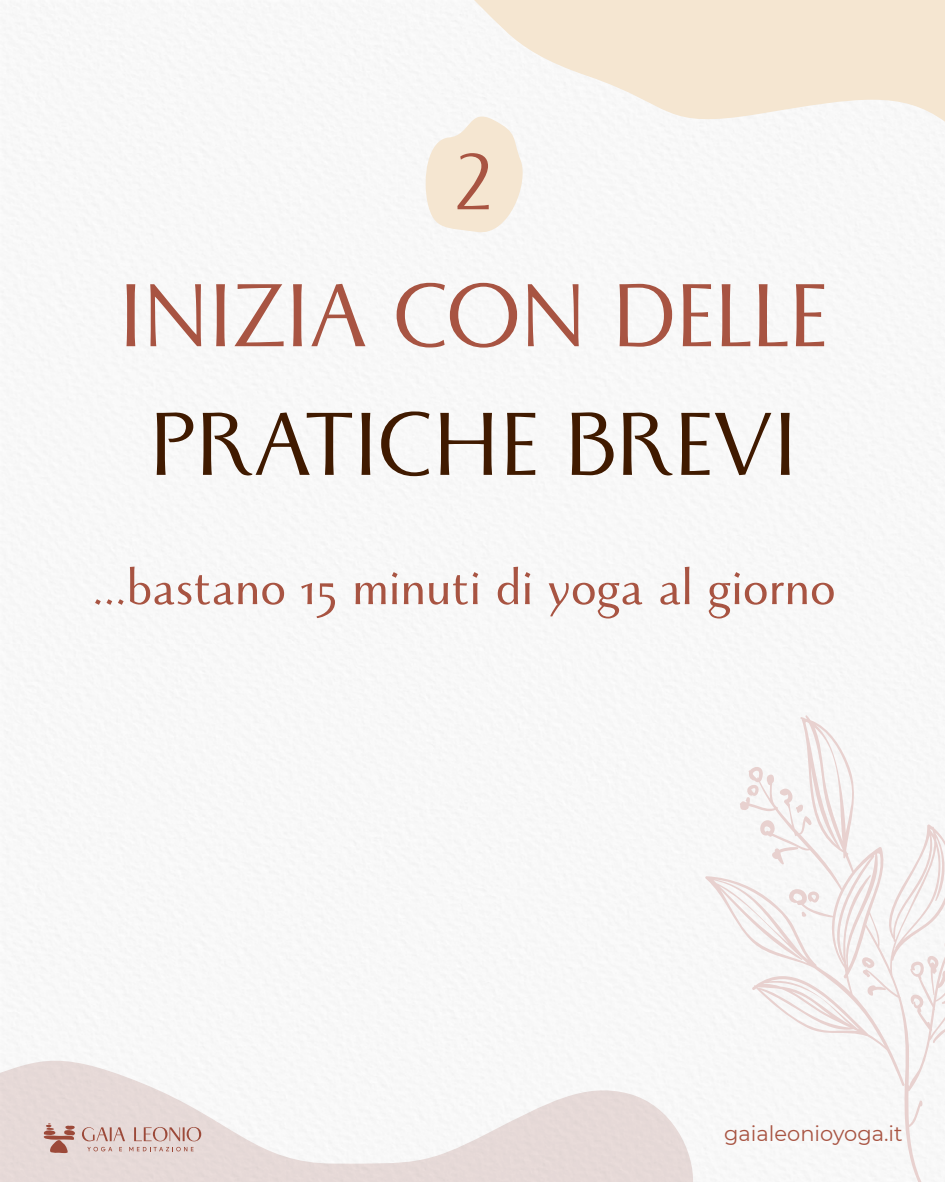
<style>
.page{position:relative;width:945px;height:1182px;background:#fff}
.page>*{position:absolute;margin:0;border:0;box-sizing:border-box;transform-origin:0 0}
.t1{font:99.75px "Monterchi";color:#a85442}
.t2{font:99.75px "Monterchi";color:#401a00}
.t3{font:88.38px "Monterchi";color:#a85442}
.t4{font:56.88px "Monterchi";color:#a85442}
.t5{font:21px "Montserrat";color:#a85442}
</style>
<div class="page">
<svg style="left:0;top:1054px;width:705px;height:127px"></svg>
<svg style="left:439px;top:0;width:506px;height:230px;fill:#f6f6f6"></svg>
<svg style="left:705px;top:715px;width:240px;height:466px"></svg>
<svg style="left:746px;top:784px;width:13px;height:11px"></svg>
<svg style="left:796px;top:804px;width:7px;height:8px"></svg>
<svg style="left:807px;top:891px;width:12px;height:11px"></svg>
<svg style="left:801px;top:911px;width:5px;height:5px"></svg>
<svg style="left:862px;top:957px;width:14px;height:11px"></svg>
<svg style="left:927px;top:955px;width:18px;height:48px"></svg>
<svg style="left:772px;top:847px;width:26px;height:17px"></svg>
<svg style="left:933px;top:1024px;width:12px;height:18px"></svg>
<svg style="left:867px;top:985px;width:19px;height:10px"></svg>
<svg style="left:422px;top:107px;width:107px;height:129px"></svg>
<h2 class="t3" style="left:453px;top:119px;width:41px">2</h2>
<h1 class="t1" style="left:119px;top:244px;width:710px">INIZIA CON DELLE</h1>
<h1 class="t2" style="left:149px;top:372px;width:649px">PRATICHE BREVI</h1>
<p class="t4" style="left:92px;top:546px;width:745px">...bastano 15 minuti di yoga al giorno</p>
<p class="t5" style="left:724px;top:1119px;width:180px">gaialeonioyoga.it</p>
</div>
